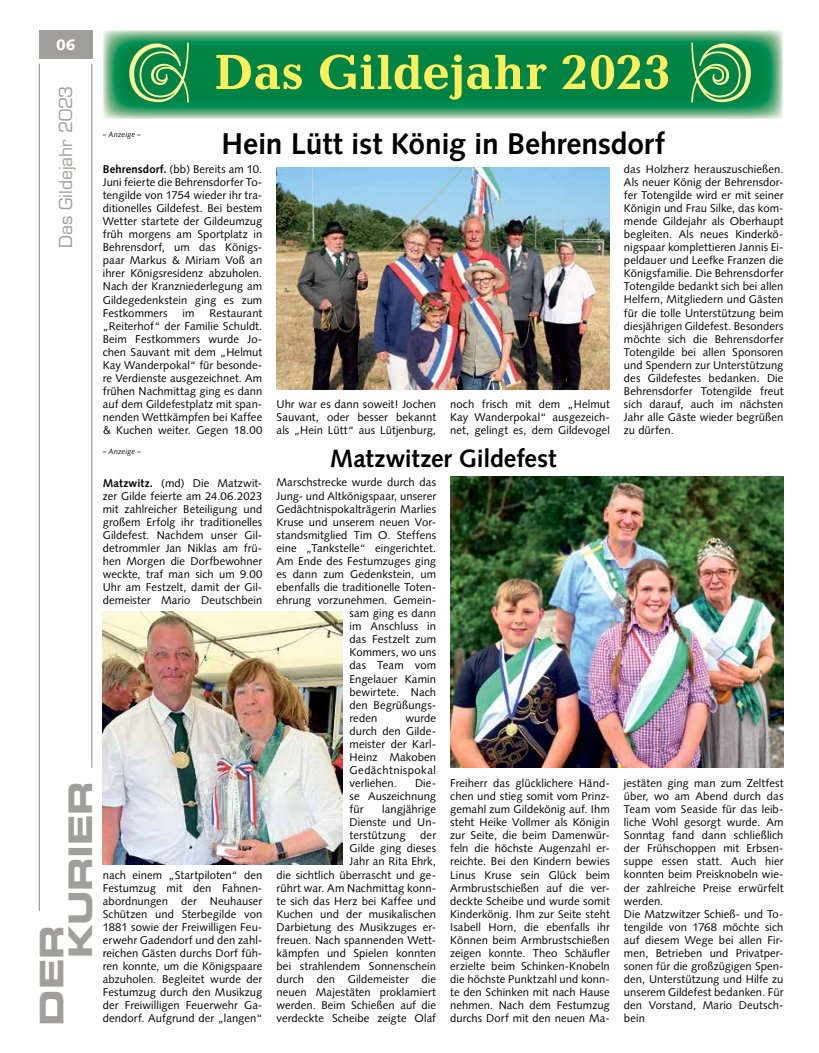
<style>
.page{position:relative;width:819px;height:1053px;background:#fff}
.page>*{position:absolute;margin:0;border:0;box-sizing:border-box;transform-origin:0 0}
.t1{font:700 50px "Candida Std";letter-spacing:-.01em;color:#ffef5d}
.t2{font:32.5px/28.9px "Eurostile LT Std Bold Ex 2";letter-spacing:-.01em;color:#a19f9d}
.t3{font:700 30px "Syntax LT Std";letter-spacing:-.01em;color:#000}
.t4{font:700 25px "Syntax LT Std";letter-spacing:-.005em;color:#000}
.t5{font:17.5px "Eurostile LT Std";letter-spacing:-.005em;color:#a19f9d}
.t6{font:900 15px "Syntax LT Std";color:#fff}
.t7{font:11.25px/13px "Syntax";letter-spacing:.005em;color:#000;text-align:justify}
.t8{font:italic 7.5px "Syntax LT Std";letter-spacing:.01em;color:#000}
.s1{font-weight:700}
</style>
<div class="page">
<hr style="left:39px;top:64px;width:1px;height:847px;background:#8c8986">
<hr style="left:92px;top:64px;width:1px;height:703px;background:#8c8986">
<div style="left:39px;top:30px;width:53px;height:29px;background:#a19f9d"></div>
<img style="left:103px;top:30px;width:679px;height:89px">
<svg style="left:129px;top:43px;width:60px;height:60px;background:#49a45f"></svg>
<svg style="left:691px;top:43px;width:59px;height:60px;background:#4aa460"></svg>
<img style="left:276px;top:167px;width:333px;height:222px">
<img style="left:103px;top:611px;width:239px;height:253px">
<img style="left:450px;top:476px;width:333px;height:291px">
<p class="t6" style="left:56px;top:36px;width:21px">06</p>
<p class="t5" style="left:55px;top:248px;width:164px;rotate:-90deg">Das Gildejahr 2023</p>
<p class="t2" style="left:37px;top:958px;width:179px;text-indent:-67px;rotate:-90deg">Der<br>Kurier</p>
<p class="t1" style="left:215px;top:43px;width:458px">Das Gildejahr 2023</p>
<p class="t3" style="left:221px;top:126px;width:444px">Hein Lütt ist König in Behrensdorf</p>
<p class="t7" style="left:103px;top:162px;width:161px"><span class="s1">Behrensdorf.</span> (bb) Bereits am 10.<br>Juni feierte die Behrensdorfer To&shy;tengilde von 1754 wieder ihr tra&shy;ditionelles Gildefest. Bei bestem Wetter startete der Gildeumzug früh morgens am Sportplatz in Behrensdorf, um das Königs&shy;paar Markus &amp; Miriam Voß an ihrer Königsresidenz abzuholen.<br>Nach der Kranzniederlegung am Gildegedenkstein ging es zum Festkommers</p>
<p class="t8" style="left:103px;top:130px;width:40px">– Anzeige –</p>
<p class="t7" style="left:624px;top:162px;width:161px">das Holzherz herauszuschießen.<br>Als neuer König der Behrensdor&shy;fer Totengilde wird er mit seiner Königin und Frau Silke, das kom&shy;mende Gildejahr als Oberhaupt begleiten. Als neues Kinderkö&shy;nigspaar komplettieren Jannis Ei&shy;peldauer und Leefke Franzen die Königsfamilie. Die Behrensdorfer Totengilde bedankt sich bei allen Helfern, Mitgliedern und Gästen für die tolle Unterstützung beim diesjährigen Gildefest. Besonders möchte sich die Behrensdorfer Totengilde bei allen Sponsoren und Spendern zur Unterstützung des Gildefestes bedanken. Die Behrensdorfer Totengilde freut sich darauf, auch im nächsten Jahr alle Gäste wieder begrüßen zu dürfen.</p>
<p class="t7" style="left:103px;top:306px;width:161px;text-indent:107px">Restaurant „Reiterhof“ der Familie Schuldt.<br>Beim Festkommers wurde Jo&shy;chen Sauvant mit dem „Helmut Kay Wanderpokal“ für besonde&shy;re Verdienste ausgezeichnet. Am frühen Nachmittag ging es dann auf dem Gildefestplatz mit span&shy;nenden Wettkämpfen bei Kaffee &amp; Kuchen weiter. Gegen 18.00</p>
<p class="t7" style="left:182px;top:306px;width:13px">im</p>
<p class="t7" style="left:276px;top:397px;width:161px">Uhr war es dann soweit! Jochen Sauvant, oder besser bekannt als „Hein Lütt“ aus Lütjenburg,</p>
<p class="t7" style="left:450px;top:397px;width:161px">noch frisch mit dem „Helmut Kay Wanderpokal“ ausgezeich&shy;net, gelingt es, dem Gildevogel</p>
<p class="t8" style="left:103px;top:447px;width:40px">– Anzeige –</p>
<p class="t7" style="left:103px;top:476px;width:161px"><span class="s1">Matzwitz.</span> (md) Die Matzwit&shy;zer Gilde feierte am 24.06.2023 mit zahlreicher Beteiligung und großem Erfolg ihr traditionelles Gildefest. Nachdem unser Gil&shy;detrommler Jan Niklas am frü&shy;hen Morgen die Dorfbewohner weckte, traf man sich um 9.00<br>Uhr am Festzelt, damit der Gil&shy;demeister Mario Deutschbein</p>
<p class="t7" style="left:103px;top:868px;width:161px">nach einem „Startpiloten“ den Festumzug mit den Fahnen&shy;abordnungen der Neuhauser Schützen und Sterbegilde von 1881 sowie der Freiwilligen Feu&shy;erwehr Gadendorf und den zahl&shy;reichen Gästen durchs Dorf füh&shy;ren konnte, um die Königspaare abzuholen. Begleitet wurde der Festumzug durch den Musikzug der Freiwilligen Feuerwehr Ga&shy;dendorf. Aufgrund der „langen“</p>
<p class="t4" style="left:330px;top:444px;width:228px">Matzwitzer Gildefest</p>
<p class="t7" style="left:276px;top:476px;width:161px">Marschstrecke wurde durch das</p>
<p class="t7" style="left:276px;top:489px;width:161px">Jung- und Altkönigspaar, unserer</p>
<p class="t7" style="left:276px;top:502px;width:161px">Gedächtnispokalträgerin Marlies</p>
<p class="t7" style="left:276px;top:515px;width:161px">Kruse und unserem neuen Vor-</p>
<p class="t7" style="left:276px;top:528px;width:161px">standsmitglied Tim O. Steffens</p>
<p class="t7" style="left:276px;top:541px;width:161px">eine „Tankstelle“ eingerichtet.</p>
<p class="t7" style="left:276px;top:554px;width:161px">Am Ende des Festumzuges ging</p>
<p class="t7" style="left:276px;top:567px;width:161px">es dann zum Gedenkstein, um</p>
<p class="t7" style="left:276px;top:580px;width:159px">ebenfalls die traditionelle Toten-</p>
<p class="t7" style="left:276px;top:593px;width:161px">ehrung vorzunehmen. Gemein-</p>
<p class="t7" style="left:349px;top:606px;width:88px">sam ging es dann</p>
<p class="t7" style="left:349px;top:619px;width:88px">im Anschluss in</p>
<p class="t7" style="left:349px;top:633px;width:88px">das Festzelt zum</p>
<p class="t7" style="left:349px;top:646px;width:88px">Kommers, wo uns</p>
<p class="t7" style="left:349px;top:659px;width:88px">das Team vom</p>
<p class="t7" style="left:349px;top:672px;width:88px">Engelauer Kamin</p>
<p class="t7" style="left:349px;top:685px;width:88px">bewirtete. Nach</p>
<p class="t7" style="left:349px;top:698px;width:88px">den Begrüßungs-</p>
<p class="t7" style="left:349px;top:711px;width:29px">reden</p>
<p class="t7" style="left:349px;top:711px;width:88px;text-indent:56px">wurde durch den Gilde&shy;meister der Karl-Heinz Makoben Gedächtnispokal verliehen.</p>
<p class="t7" style="left:349px;top:776px;width:88px;text-indent:65px">Die&shy;se Auszeichnung für</p>
<p class="t7" style="left:349px;top:802px;width:88px;text-indent:33px">langjährige Dienste und Un&shy;terstützung</p>
<p class="t7" style="left:276px;top:828px;width:161px;text-align:right">der<br>Gilde ging dieses<br>Jahr an Rita Ehrk,<br>die sichtlich überrascht und ge&shy;rührt war. Am Nachmittag konn&shy;te sich das Herz bei Kaffee und<br>Kuchen und der musikalischen<br>Darbietung des Musikzuges er&shy;freuen. Nach spannenden Wett&shy;kämpfen und Spielen konnten bei strahlendem Sonnenschein durch den Gildemeister die neuen Majestäten proklamiert werden. Beim Schießen auf die verdeckte Scheibe zeigte Olaf</p>
<p class="t7" style="left:450px;top:776px;width:161px">Freiherr das glücklichere Händ&shy;chen und stieg somit vom Prinz&shy;gemahl zum Gildekönig auf. Ihm steht Heike Vollmer als Königin zur Seite, die beim Damenwür&shy;feln die höchste Augenzahl er&shy;reichte. Bei den Kindern bewies Linus Kruse sein Glück beim Armbrustschießen auf die ver&shy;deckte Scheibe und wurde somit Kinderkönig. Ihm zur Seite steht Isabell Horn, die ebenfalls ihr Können beim Armbrustschießen zeigen konnte. Theo Schäufler erzielte beim Schinken-Knobeln die höchste Punktzahl und konn&shy;te den Schinken mit nach Hause nehmen. Nach dem Festumzug durchs Dorf mit den neuen Ma-</p>
<p class="t7" style="left:624px;top:776px;width:161px;text-align:left">jestäten ging man zum Zeltfest über, wo am Abend durch das<br>Team vom Seaside für das leib&shy;liche Wohl gesorgt wurde. Am<br>Sonntag fand dann schließlich der Frühschoppen mit Erbsen&shy;suppe essen statt. Auch hier konnten beim Preisknobeln wie&shy;der zahlreiche Preise erwürfelt werden.<br>Die Matzwitzer Schieß- und To&shy;tengilde von 1768 möchte sich auf diesem Wege bei allen Fir&shy;men, Betrieben und Privatper&shy;sonen für die großzügigen Spen&shy;den, Unterstützung und Hilfe zu unserem Gildefest bedanken. Für den Vorstand, Mario Deutsch&shy;bein</p>
</div>
